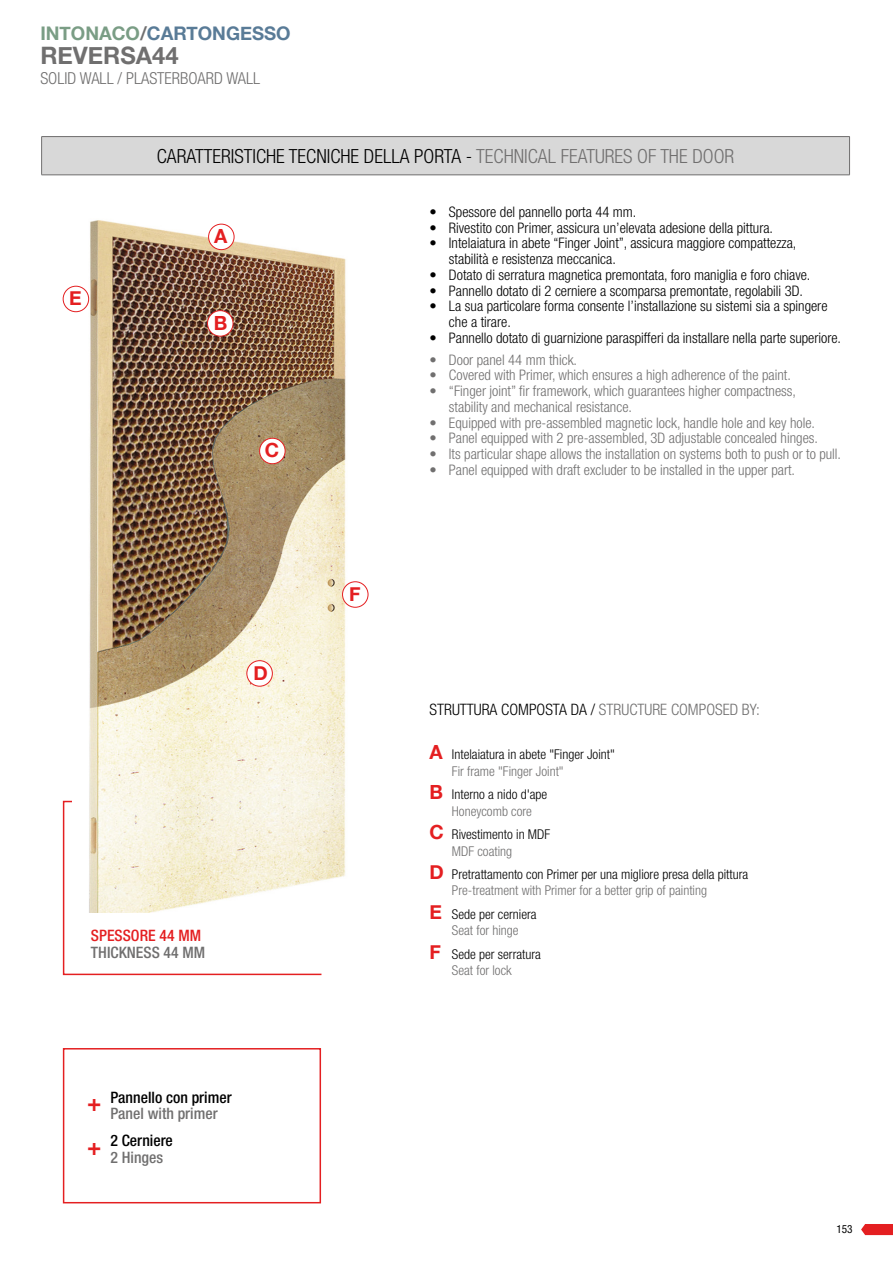
<style>
.page{position:relative;width:893px;height:1263px;background:#fff}
.page>*{position:absolute;margin:0;border:0;box-sizing:border-box;transform-origin:0 0}
.t1{font:700 24px "Helvetica Neue";color:#706f6f}
.t2{font:700 24px/43.3px "Helvetica Neue";color:#e41f21}
.t3{font:300 condensed 19.5px "Helvetica Neue LT Std";color:#000}
.t4{font:700 19.5px "Helvetica Neue";color:#e41f21}
.t5{font:700 18.75px "Helvetica Neue";color:#597b97}
.t6{font:300 condensed 16.5px "Helvetica Neue LT Std";color:#706f6f}
.t7{font:300 condensed 15.75px "Helvetica Neue LT Std";color:#000}
.t8{font:500 condensed 15.75px "Helvetica Neue LT Std";color:#706f6f}
.t9{font:500 condensed 15.75px "Helvetica Neue LT Std";color:#000}
.t10{font:500 condensed 15.75px "Helvetica Neue LT Std";color:#e41f21}
.t11{font:300 condensed 14.55px/15.8px "Helvetica Neue LT Std";color:#000}
.t12{font:300 condensed 14.55px/15.8px "Helvetica Neue LT Std";color:#706f6f}
.t13{font:300 condensed 13.5px/16.5px "Helvetica Neue LT Std";color:#000}
.t14{font:condensed 11.25px "Helvetica Neue LT Std";color:#000}
.s1{color:#7a9d85}
.s2{color:#706f6f}
.s3{font-family:"Helvetica Neue";font-weight:700;font-stretch:normal;font-size:19.5px;color:#e41f21}
</style>
<div class="page">
<div style="left:63px;top:1048px;width:258px;height:155px;border:2px solid #e41f21"></div>
<svg style="left:62px;top:800px;width:260px;height:176px"></svg>
<div style="left:42px;top:137px;width:807px;height:38px;background:#d8d8d8"></div>
<hr style="left:41px;top:136px;width:809px;height:1px;background:#706f6f">
<hr style="left:41px;top:137px;width:1px;height:38px;background:#706f6f">
<hr style="left:849px;top:137px;width:1px;height:38px;background:#706f6f">
<hr style="left:41px;top:175px;width:809px;height:1px;background:#706f6f">
<img style="left:72px;top:220px;width:289px;height:692px">
<div style="left:209px;top:224px;width:25px;height:26px;background:#fff;border-radius:50%"></div>
<div style="left:208px;top:224px;width:26px;height:26px;border:1px solid #e41f21;border-radius:50%"></div>
<div style="left:208px;top:311px;width:25px;height:25px;background:#fff;border-radius:50%"></div>
<div style="left:207px;top:310px;width:26px;height:26px;border:1px solid #e41f21;border-radius:50%"></div>
<div style="left:260px;top:438px;width:25px;height:26px;background:#fff;border-radius:50%"></div>
<div style="left:259px;top:438px;width:26px;height:26px;border:1px solid #e41f21;border-radius:50%"></div>
<div style="left:247px;top:661px;width:25px;height:25px;background:#fff;border-radius:50%"></div>
<div style="left:247px;top:660px;width:26px;height:26px;border:1px solid #e41f21;border-radius:50%"></div>
<div style="left:63px;top:286px;width:26px;height:26px;background:#fff;border-radius:50%"></div>
<div style="left:63px;top:286px;width:26px;height:26px;border:1px solid #e41f21;border-radius:50%"></div>
<div style="left:343px;top:582px;width:25px;height:25px;background:#fff;border-radius:50%"></div>
<div style="left:342px;top:581px;width:26px;height:26px;border:1px solid #e41f21;border-radius:50%"></div>
<svg style="left:861px;top:1224px;width:32px;height:11px"></svg>
<p class="t5" style="left:40px;top:18px;width:252px"><span class="s1">INTONACO</span><span class="s2">/</span>CARTONGESSO</p>
<h1 class="t1" style="left:40px;top:36px;width:140px">REVERSA44</h1>
<p class="t6" style="left:40px;top:68px;width:221px">SOLID WALL / PLASTERBOARD WALL</p>
<h2 class="t4" style="left:69px;top:283px;width:14px">E</h2>
<h2 class="t3" style="left:157px;top:145px;width:579px">CARATTERISTICHE TECNICHE DELLA PORTA - <span class="s2">TECHNICAL FEATURES OF THE DOOR</span></h2>
<h2 class="t4" style="left:214px;top:221px;width:15px">A</h2>
<h2 class="t4" style="left:214px;top:308px;width:15px">B</h2>
<h2 class="t4" style="left:265px;top:435px;width:16px">C</h2>
<p class="t11" style="left:429px;top:204px;width:208px">• Spessore del pannello porta 44 mm.</p>
<p class="t11" style="left:429px;top:219px;width:345px">• Rivestito con Primer, assicura un’elevata adesione della pittura.</p>
<p class="t11" style="left:449px;top:235px;width:349px;text-indent:-19px">• Intelaiatura in abete “Finger Joint”, assicura maggiore compattezza, stabilità e resistenza meccanica.</p>
<p class="t11" style="left:429px;top:267px;width:382px">• Dotato di serratura magnetica premontata, foro maniglia e foro chiave.</p>
<p class="t11" style="left:429px;top:282px;width:375px">• Pannello dotato di 2 cerniere a scomparsa premontate, regolabili 3D.</p>
<p class="t11" style="left:449px;top:298px;width:380px;text-indent:-19px">• La sua particolare forma consente l’installazione su sistemi sia a spingere che a tirare.</p>
<p class="t11" style="left:429px;top:330px;width:413px">• Pannello dotato di guarnizione paraspifferi da installare nella parte superiore.</p>
<p class="t12" style="left:429px;top:351px;width:149px">• Door panel 44 mm thick.</p>
<p class="t12" style="left:429px;top:367px;width:363px">• Covered with Primer, which ensures a high adherence of the paint.</p>
<p class="t12" style="left:449px;top:383px;width:349px;text-indent:-19px">• “Finger joint” fir framework, which guarantees higher compactness, stability and mechanical resistance.</p>
<p class="t12" style="left:429px;top:414px;width:387px">• Equipped with pre-assembled magnetic lock, handle hole and key hole.</p>
<p class="t12" style="left:429px;top:430px;width:390px">• Panel equipped with 2 pre-assembled, 3D adjustable concealed hinges.</p>
<p class="t12" style="left:429px;top:446px;width:413px">• Its particular shape allows the installation on systems both to push or to pull.</p>
<p class="t12" style="left:429px;top:462px;width:367px">• Panel equipped with draft excluder to be installed in the upper part.</p>
<h2 class="t4" style="left:254px;top:658px;width:16px">D</h2>
<p class="t10" style="left:91px;top:926px;width:112px">SPESSORE 44 MM</p>
<p class="t8" style="left:91px;top:943px;width:116px">THICKNESS 44 MM</p>
<h2 class="t4" style="left:349px;top:578px;width:13px">F</h2>
<p class="t7" style="left:429px;top:700px;width:332px">STRUTTURA COMPOSTA DA / <span class="s2">STRUCTURE COMPOSED BY:</span></p>
<p class="t13" style="left:452px;top:746px;width:164px;text-indent:-22px"><span class="s3">A</span> Intelaiatura in abete "Finger Joint"<br><span class="s2">Fir frame "Finger Joint"</span></p>
<p class="t13" style="left:429px;top:786px;width:119px;text-align:center"><span class="s3">B</span> Interno a nido d'ape<br><span class="s2">Honeycomb core</span></p>
<p class="t13" style="left:452px;top:826px;width:100px;text-indent:-22px"><span class="s3">C</span> Rivestimento in MDF<br><span class="s2">MDF coating</span></p>
<p class="t13" style="left:452px;top:866px;width:298px;text-indent:-22px"><span class="s3">D</span> Pretrattamento con Primer per una migliore presa della pittura<br><span class="s2">Pre-treatment with Primer for a better grip of painting</span></p>
<p class="t13" style="left:429px;top:906px;width:109px;text-align:center"><span class="s3">E</span> Sede per cerniera<br><span class="s2">Seat for hinge</span></p>
<p class="t13" style="left:429px;top:945px;width:113px;text-align:center"><span class="s3">F</span> Sede per serratura<br><span class="s2">Seat for lock</span></p>
<h1 class="t2" style="left:87px;top:1082px;width:16px">+ +</h1>
<p class="t9" style="left:110px;top:1088px;width:123px">Pannello con primer</p>
<p class="t8" style="left:110px;top:1104px;width:109px">Panel with primer</p>
<p class="t9" style="left:110px;top:1131px;width:64px">2 Cerniere</p>
<p class="t8" style="left:110px;top:1148px;width:54px">2 Hinges</p>
<p class="t14" style="left:836px;top:1223px;width:18px">153</p>
</div>
